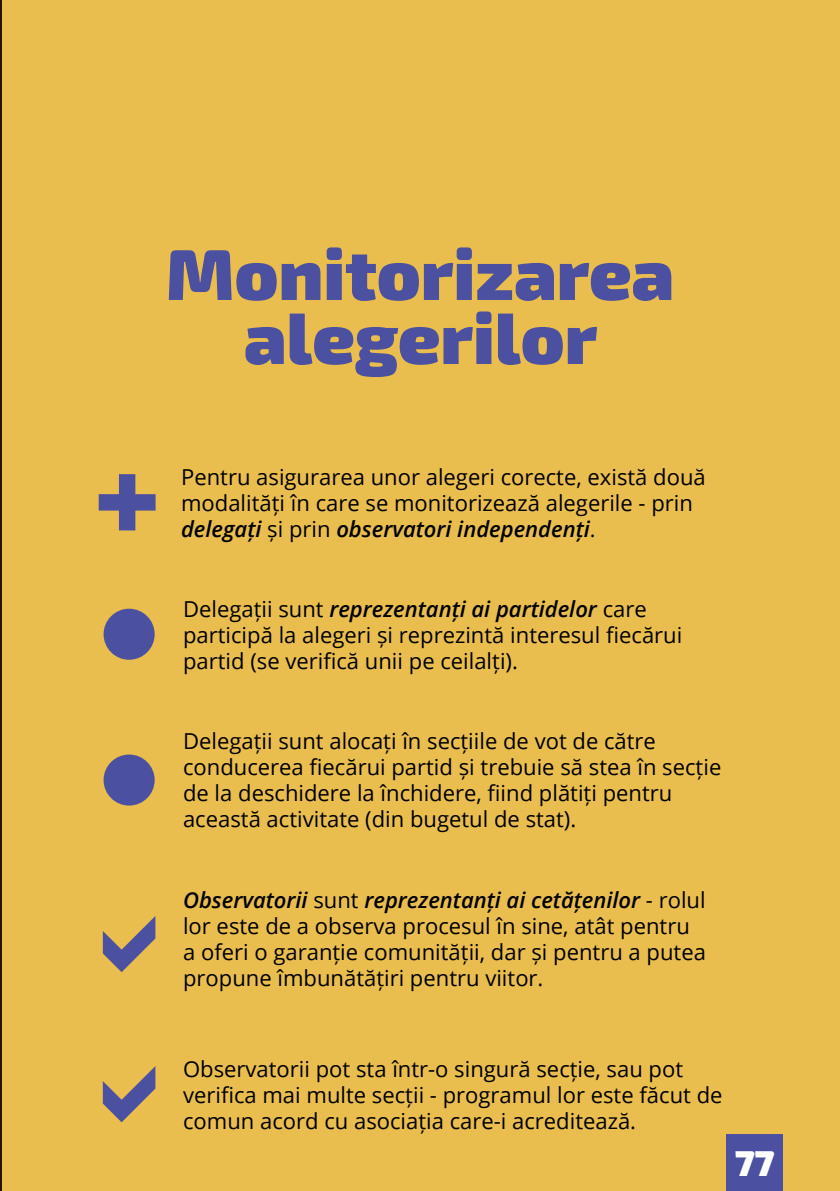
<style>
.page{position:relative;width:840px;height:1191px;background:#fff}
.page>*{position:absolute;margin:0;border:0;box-sizing:border-box;transform-origin:0 0}
.t1{font:900 72px/64px "Exo 2";color:#4b50a0;text-align:center}
.t2{font:900 36px "Exo 2";color:#fff}
.t3{font:22px/26px "Open Sans";color:#000}
.s1{font-weight:600;font-style:italic}
</style>
<div class="page">
<div style="left:0;top:0;width:839px;height:1191px;background:#e9be4f"></div>
<img style="left:0;top:0;width:1px;height:1191px">
<svg style="left:103px;top:916px;width:52px;height:56px"></svg>
<svg style="left:103px;top:1066px;width:52px;height:56px"></svg>
<div style="left:103px;top:608px;width:51px;height:52px;background:#4b50a0;border-radius:50%"></div>
<div style="left:103px;top:754px;width:51px;height:51px;background:#4b50a0;border-radius:50%"></div>
<svg style="left:99px;top:474px;width:56px;height:56px"></svg>
<div style="left:726px;top:1134px;width:56px;height:57px;background:#4b50a0"></div>
<h1 class="t1" style="left:166px;top:244px;width:509px">Monitorizarea alegerilor</h1>
<p class="t3" style="left:181px;top:463px;width:526px">Pentru asigurarea unor alegeri corecte, există două modalități în care se monitorizează alegerile - prin <span class="s1">delegați</span> și prin <span class="s1">observatori independenți</span>.</p>
<p class="t3" style="left:183px;top:595px;width:500px">Delegații sunt <span class="s1">reprezentanți ai partidelor</span> care participă la alegeri și reprezintă interesul fiecărui partid (se verifică unii pe ceilalți).</p>
<p class="t3" style="left:183px;top:727px;width:539px">Delegații sunt alocați în secțiile de vot de către conducerea fiecărui partid și trebuie să stea în secție de la deschidere la închidere, fiind plătiți pentru această activitate (din bugetul de stat).</p>
<p class="t3" style="left:183px;top:886px;width:524px"><span class="s1">Observatorii</span> sunt <span class="s1">reprezentanți ai cetățenilor</span> - rolul lor este de a observa procesul în sine, atât pentru a oferi o garanție comunității, dar și pentru a putea propune îmbunătățiri pentru viitor.</p>
<p class="t3" style="left:183px;top:1055px;width:540px">Observatorii pot sta într-o singură secție, sau pot verifica mai multe secții - programul lor este făcut de comun acord cu asociația care-i acreditează.</p>
<h2 class="t2" style="left:734px;top:1141px;width:41px">77</h2>
</div>
